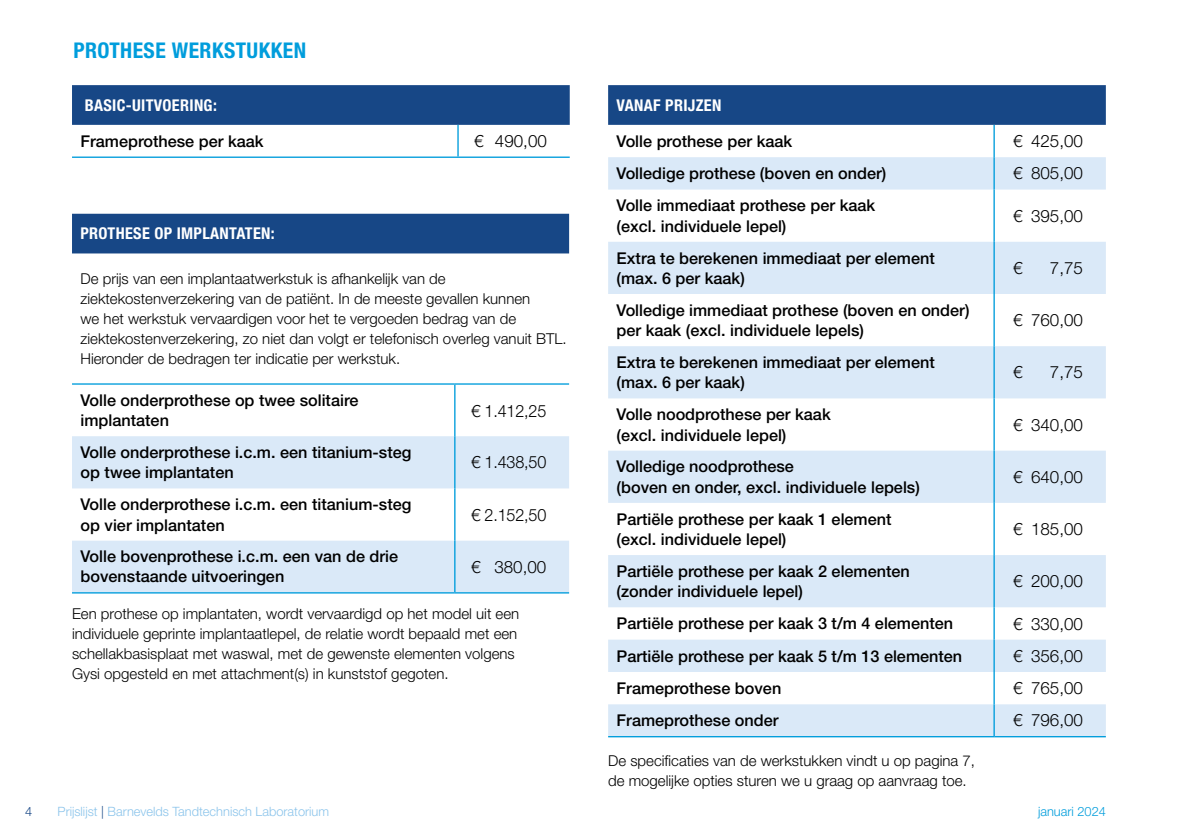
<style>
.page{position:relative;width:1191px;height:840px;background:#fff}
.page>*{position:absolute;margin:0;border:0;box-sizing:border-box;transform-origin:0 0}
.t1{font:700 condensed 21.6px "Helvetica Neue LT Std";letter-spacing:.02em;color:#009ddc}
.t2{font:300 17px "Helvetica Neue LT Std";color:#000}
.t3{font:500 16.2px/20.4px "Helvetica Neue LT Std";color:#000}
.t4{font:700 condensed 16.2px "Helvetica Neue LT Std";letter-spacing:.02em;color:#fff}
.t5{font:300 15px/20px "Helvetica Neue LT Std";color:#000}
.t6{font:300 12.8px "Helvetica Neue LT Std";color:#8bc4eb}
.t7{font:300 12.8px "Helvetica Neue LT Std";color:#009ddc}
.t8{font:300 12.8px "Helvetica Neue LT Std";color:#174786}
.s1{color:#174786}
</style>
<div class="page">
<div style="left:72px;top:85px;width:498px;height:40px;background:#174786"></div>
<hr style="left:457px;top:125px;width:2px;height:31px;background:#009ddc">
<hr style="left:72px;top:156px;width:386px;height:2px;background:#009ddc">
<hr style="left:458px;top:156px;width:112px;height:2px;background:#009ddc">
<div style="left:608px;top:85px;width:497px;height:40px;background:#174786"></div>
<svg style="left:608px;top:157px;width:497px;height:578px;fill:#dae9f8"></svg>
<hr style="left:993px;top:125px;width:1px;height:32px;background:#009ddc">
<hr style="left:993px;top:157px;width:1px;height:32px;background:#009ddc">
<hr style="left:993px;top:189px;width:1px;height:53px;background:#009ddc">
<hr style="left:993px;top:242px;width:1px;height:52px;background:#009ddc">
<hr style="left:993px;top:294px;width:1px;height:52px;background:#009ddc">
<hr style="left:993px;top:398px;width:1px;height:52px;background:#009ddc">
<hr style="left:993px;top:502px;width:1px;height:52px;background:#009ddc">
<hr style="left:993px;top:607px;width:1px;height:32px;background:#009ddc">
<hr style="left:993px;top:671px;width:1px;height:33px;background:#009ddc">
<hr style="left:993px;top:346px;width:1px;height:52px;background:#009ddc">
<hr style="left:993px;top:450px;width:1px;height:52px;background:#009ddc">
<hr style="left:993px;top:554px;width:1px;height:53px;background:#009ddc">
<hr style="left:993px;top:639px;width:1px;height:32px;background:#009ddc">
<hr style="left:993px;top:704px;width:1px;height:31px;background:#009ddc">
<hr style="left:608px;top:735px;width:386px;height:2px;background:#009ddc">
<hr style="left:994px;top:735px;width:111px;height:2px;background:#009ddc">
<div style="left:72px;top:214px;width:497px;height:39px;background:#174786"></div>
<svg style="left:72px;top:436px;width:497px;height:156px;fill:#dae9f8"></svg>
<hr style="left:454px;top:384px;width:1px;height:52px;background:#009ddc">
<hr style="left:454px;top:436px;width:1px;height:52px;background:#009ddc">
<hr style="left:454px;top:488px;width:1px;height:52px;background:#009ddc">
<hr style="left:454px;top:540px;width:1px;height:52px;background:#009ddc">
<hr style="left:72px;top:592px;width:383px;height:1px;background:#009ddc">
<hr style="left:455px;top:592px;width:114px;height:1px;background:#009ddc">
<hr style="left:72px;top:383px;width:383px;height:1px;background:#009ddc">
<hr style="left:455px;top:383px;width:114px;height:1px;background:#009ddc">
<h1 class="t1" style="left:73px;top:37px;width:234px">PROTHESE WERKSTUKKEN</h1>
<p class="t4" style="left:85px;top:95px;width:134px">BASIC-UITVOERING:</p>
<p class="t3" style="left:81px;top:130px;width:184px">Frameprothese per kaak</p>
<p class="t2" style="left:474px;top:130px;width:74px">€ 490,00</p>
<p class="t4" style="left:81px;top:224px;width:196px">PROTHESE OP IMPLANTATEN:</p>
<p class="t5" style="left:81px;top:268px;width:487px">De prijs van een implantaatwerkstuk is afhankelijk van de ziektekostenverzekering van de patiënt. In de meeste gevallen kunnen<br>we het werkstuk vervaardigen voor het te vergoeden bedrag van de ziektekostenverzekering, zo niet dan volgt er telefonisch overleg vanuit BTL.<br>Hieronder de bedragen ter indicatie per werkstuk.</p>
<p class="t3" style="left:81px;top:390px;width:279px">Volle onderprothese op twee solitaire implantaten</p>
<p class="t2" style="left:471px;top:400px;width:77px">€ 1.412,25</p>
<p class="t3" style="left:81px;top:441px;width:332px">Volle onderprothese i.c.m. een titanium-steg op twee implantaten</p>
<p class="t2" style="left:471px;top:451px;width:77px">€ 1.438,50</p>
<p class="t3" style="left:81px;top:494px;width:332px">Volle onderprothese i.c.m. een titanium-steg op vier implantaten</p>
<p class="t2" style="left:471px;top:504px;width:77px">€ 2.152,50</p>
<p class="t3" style="left:81px;top:545px;width:319px">Volle bovenprothese i.c.m. een van de drie bovenstaande uitvoeringen</p>
<p class="t2" style="left:471px;top:555px;width:77px">€ 380,00</p>
<p class="t5" style="left:72px;top:603px;width:449px">Een prothese op implantaten, wordt vervaardigd op het model uit een individuele geprinte implantaatlepel, de relatie wordt bepaald met een schellakbasisplaat met waswal, met de gewenste elementen volgens Gysi opgesteld en met attachment(s) in kunststof gegoten.</p>
<p class="t4" style="left:616px;top:95px;width:106px">VANAF PRIJZEN</p>
<p class="t3" style="left:616px;top:131px;width:177px">Volle prothese per kaak</p>
<p class="t2" style="left:1013px;top:131px;width:71px">€ 425,00</p>
<p class="t3" style="left:616px;top:163px;width:271px">Volledige prothese (boven en onder)</p>
<p class="t2" style="left:1013px;top:163px;width:71px">€ 805,00</p>
<p class="t3" style="left:616px;top:195px;width:260px">Volle immediaat prothese per kaak (excl. individuele lepel)</p>
<p class="t2" style="left:1013px;top:205px;width:71px">€ 395,00</p>
<p class="t3" style="left:616px;top:247px;width:320px">Extra te berekenen immediaat per element (max. 6 per kaak)</p>
<p class="t2" style="left:1013px;top:257px;width:11px">€</p>
<p class="t2" style="left:1050px;top:257px;width:35px">7,75</p>
<p class="t3" style="left:616px;top:299px;width:354px">Volledige immediaat prothese (boven en onder) per kaak (excl. individuele lepels)</p>
<p class="t2" style="left:1013px;top:309px;width:71px">€ 760,00</p>
<p class="t3" style="left:616px;top:351px;width:320px">Extra te berekenen immediaat per element (max. 6 per kaak)</p>
<p class="t2" style="left:1013px;top:362px;width:11px">€</p>
<p class="t2" style="left:1050px;top:362px;width:35px">7,75</p>
<p class="t3" style="left:616px;top:404px;width:216px">Volle noodprothese per kaak (excl. individuele lepel)</p>
<p class="t2" style="left:1013px;top:414px;width:71px">€ 340,00</p>
<p class="t3" style="left:616px;top:456px;width:305px">Volledige noodprothese<br>(boven en onder, excl. individuele lepels)</p>
<p class="t2" style="left:1013px;top:466px;width:71px">€ 640,00</p>
<p class="t3" style="left:616px;top:508px;width:276px">Partiële prothese per kaak 1 element (excl. individuele lepel)</p>
<p class="t2" style="left:1013px;top:518px;width:71px">€ 185,00</p>
<p class="t3" style="left:616px;top:560px;width:295px">Partiële prothese per kaak 2 elementen (zonder individuele lepel)</p>
<p class="t2" style="left:1013px;top:570px;width:71px">€ 200,00</p>
<p class="t3" style="left:616px;top:612px;width:338px">Partiële prothese per kaak 3 t/m 4 elementen</p>
<p class="t2" style="left:1013px;top:612px;width:71px">€ 330,00</p>
<p class="t3" style="left:616px;top:645px;width:347px">Partiële prothese per kaak 5 t/m 13 elementen</p>
<p class="t2" style="left:1013px;top:645px;width:71px">€ 356,00</p>
<p class="t3" style="left:616px;top:677px;width:166px">Frameprothese boven</p>
<p class="t2" style="left:1013px;top:677px;width:71px">€ 765,00</p>
<p class="t3" style="left:616px;top:709px;width:163px">Frameprothese onder</p>
<p class="t2" style="left:1013px;top:709px;width:71px">€ 796,00</p>
<p class="t5" style="left:608px;top:749px;width:368px">De specificaties van de werkstukken vindt u op pagina 7, de mogelijke opties sturen we u graag op aanvraag toe.</p>
<p class="t8" style="left:25px;top:802px;width:9px">4</p>
<p class="t6" style="left:58px;top:802px;width:273px">Prijslijst <span class="s1">|</span> Barnevelds Tandtechnisch Laboratorium</p>
<p class="t7" style="left:1038px;top:802px;width:69px">januari 2024</p>
</div>
